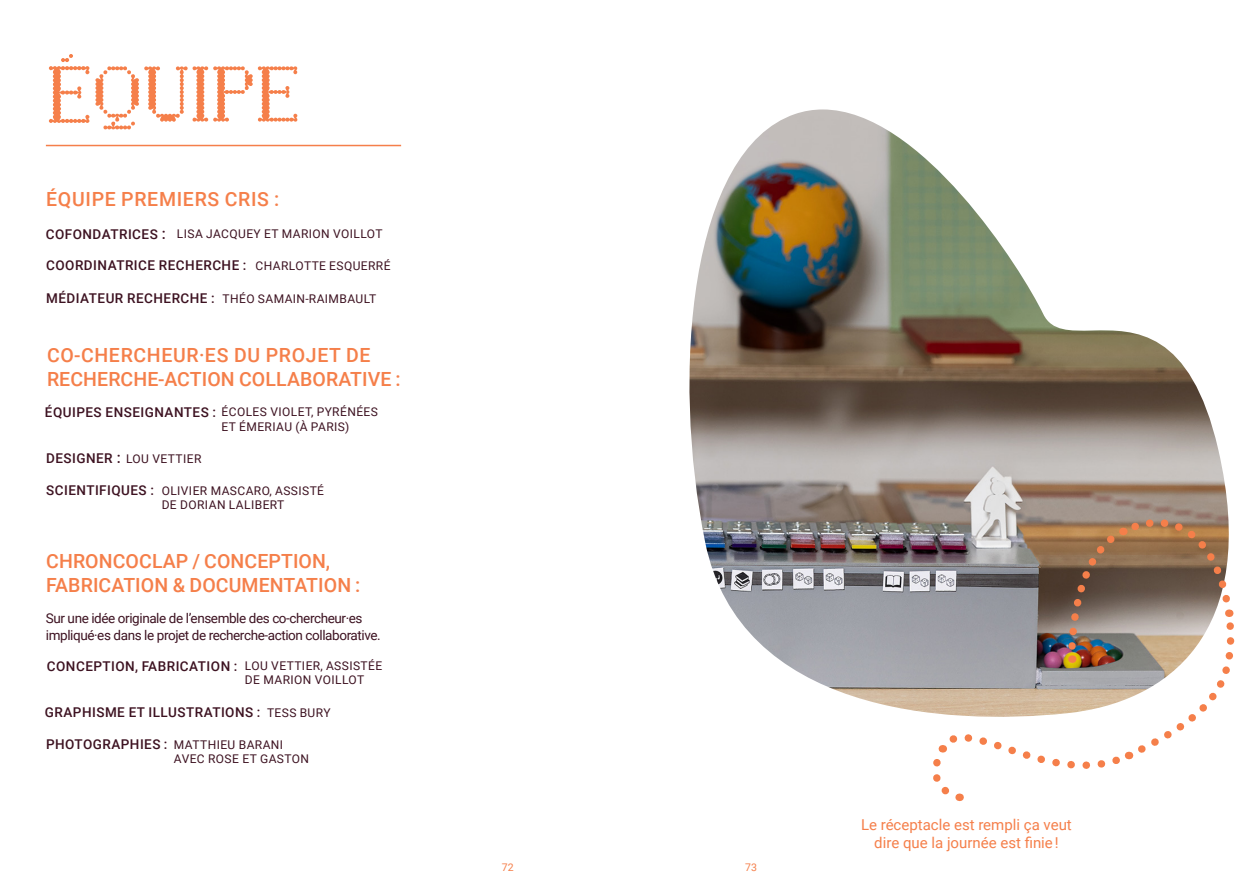
<style>
.page{position:relative;width:1259px;height:893px;background:#fff}
.page>*{position:absolute;margin:0;border:0;box-sizing:border-box;transform-origin:0 0}
.t1{font:63.15px "Goozette";color:#f57f4a}
.t2{font:500 19.5px/23.4px "Roboto";letter-spacing:.005em;color:#f57f4a}
.t3{font:500 19.5px "Roboto";letter-spacing:.035em;color:#f57f4a}
.t4{font:15px/18px "Roboto";color:#f57f4a;text-align:center}
.t5{font:500 13.5px "Roboto";letter-spacing:.035em;color:#3d1221}
.t6{font:13.5px/16.2px "Roboto";letter-spacing:-.03em;color:#3d1221}
.t7{font:12px/14.4px "Roboto";letter-spacing:.035em;color:#3d1221}
.t8{font:10.5px "Roboto";color:#f57f4a}
.s1{font-size:78px}
.s2{font-size:15px}
</style>
<div class="page">
<hr style="left:46px;top:145px;width:355px;height:1px;background:#f57f4a">
<img style="left:689px;top:109px;width:539px;height:604px">
<svg style="left:931px;top:509px;width:304px;height:292px"></svg>
<p class="t1" style="left:46px;top:66px;width:256px"><span class="s1">É</span>QUIPE</p>
<p class="t3" style="left:46px;top:186px;width:234px">ÉQUIPE PREMIERS CRIS :</p>
<p class="t5" style="left:46px;top:225px;width:121px">COFONDATRICES <span class="s2">:</span></p>
<p class="t5" style="left:46px;top:256px;width:202px">COORDINATRICE RECHERCHE :</p>
<p class="t5" style="left:46px;top:289px;width:170px">MÉDIATEUR RECHERCHE :</p>
<p class="t7" style="left:177px;top:226px;width:207px">LISA JACQUEY ET MARION VOILLOT</p>
<p class="t7" style="left:256px;top:258px;width:136px">CHARLOTTE ESQUERRÉ</p>
<p class="t7" style="left:223px;top:291px;width:155px">THÉO SAMAIN-RAIMBAULT</p>
<p class="t2" style="left:47px;top:343px;width:355px">CO-CHERCHEUR·ES DU PROJET DE<br>RECHERCHE-ACTION COLLABORATIVE :</p>
<p class="t5" style="left:45px;top:403px;width:173px">ÉQUIPES ENSEIGNANTES :</p>
<p class="t7" style="left:222px;top:404px;width:158px">ÉCOLES VIOLET, PYRÉNÉES<br>ET ÉMERIAU (À PARIS)</p>
<p class="t5" style="left:46px;top:449px;width:76px">DESIGNER <span class="s2">:</span></p>
<p class="t7" style="left:126px;top:451px;width:77px">LOU VETTIER</p>
<p class="t5" style="left:46px;top:480px;width:109px">SCIENTIFIQUES :</p>
<p class="t7" style="left:162px;top:483px;width:164px">OLIVIER MASCARO, ASSISTÉ</p>
<p class="t7" style="left:162px;top:497px;width:124px">DE DORIAN LALIBERT</p>
<p class="t2" style="left:46px;top:549px;width:285px">CHRONCOCLAP / CONCEPTION,</p>
<p class="t2" style="left:46px;top:572px;width:316px">FABRICATION &amp; DOCUMENTATION :</p>
<p class="t6" style="left:46px;top:610px;width:336px">Sur une idée originale de l’ensemble des co-chercheur·es impliqué·es dans le projet de recherche-action collaborative.</p>
<p class="t7" style="left:245px;top:658px;width:139px">LOU VETTIER, ASSISTÉE<br>DE MARION VOILLOT</p>
<p class="t7" style="left:267px;top:705px;width:65px">TESS BURY</p>
<p class="t7" style="left:174px;top:737px;width:111px">MATTHIEU BARANI</p>
<p class="t7" style="left:174px;top:751px;width:137px">AVEC ROSE ET GASTON</p>
<p class="t5" style="left:47px;top:657px;width:192px">CONCEPTION, FABRICATION :</p>
<p class="t5" style="left:45px;top:702px;width:217px">GRAPHISME ET ILLUSTRATIONS :</p>
<p class="t5" style="left:46px;top:734px;width:123px">PHOTOGRAPHIES :</p>
<p class="t8" style="left:502px;top:860px;width:13px">72</p>
<p class="t8" style="left:745px;top:860px;width:13px">73</p>
<p class="t4" style="left:861px;top:815px;width:212px">Le réceptacle est rempli ça veut dire que la journée est finie !</p>
</div>
